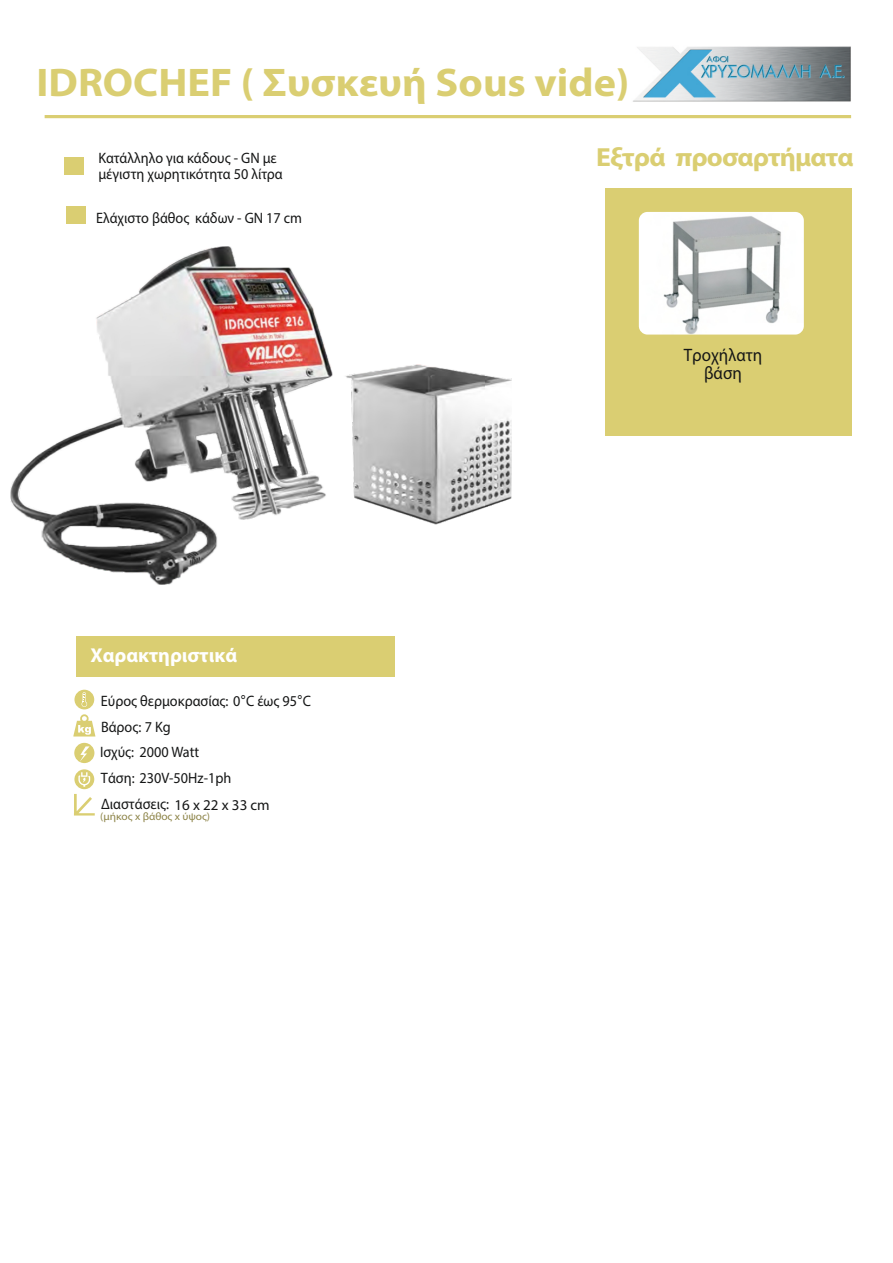
<style>
.page{position:relative;width:893px;height:1263px;background:#fff}
.page>*{position:absolute;margin:0;border:0;box-sizing:border-box;transform-origin:0 0}
.t1{font:700 40.05px "Myriad Pro";color:#dace72;scale:1.05 1}
.t2{font:700 26.25px "Myriad Pro";letter-spacing:-.03em;color:#dace72;scale:1.05 1}
.t3{font:700 20.1px "Myriad Pro";color:#fff}
.t4{font:18px/17.7px "Myriad Pro";color:#151616;text-align:center;scale:.94 1}
.t5{font:15.15px/25.8px "Myriad Pro";color:#151616;scale:.94 1}
.t6{font:10.8px "Myriad Pro";color:#8c8347;scale:1.06 1}
.s1{font-family:"Arial"}
.s2{font-size:15px}
</style>
<div class="page">
<div style="left:605px;top:188px;width:247px;height:248px;background:#dace72"></div>
<img style="left:633px;top:46px;width:218px;height:56px">
<hr style="left:45px;top:115px;width:806px;height:3px;background:#dace72">
<div style="left:76px;top:636px;width:319px;height:41px;background:#dace72"></div>
<img style="left:637px;top:210px;width:168px;height:126px;border-radius:10px">
<div style="left:636px;top:209px;width:171px;height:129px;border:3px solid #dace72;border-radius:10px"></div>
<div style="left:64px;top:157px;width:20px;height:17px;background:#dace72"></div>
<div style="left:66px;top:206px;width:20px;height:17px;background:#dace72"></div>
<img style="left:10px;top:246px;width:502px;height:339px">
<svg style="left:73px;top:714px;width:22px;height:23px"></svg>
<div style="left:74px;top:743px;width:20px;height:20px;background:#dace72;border-radius:50%"></div>
<svg style="left:80px;top:746px;width:10px;height:16px"></svg>
<svg style="left:74px;top:769px;width:20px;height:20px"></svg>
<svg style="left:78px;top:772px;width:12px;height:15px"></svg>
<svg style="left:74px;top:794px;width:21px;height:21px"></svg>
<div style="left:74px;top:690px;width:20px;height:19px;background:#dace72;border-radius:50%"></div>
<svg style="left:82px;top:692px;width:5px;height:15px"></svg>
<h1 class="t1" style="left:37px;top:66px;width:566px">IDROCHEF ( Συσκευή Sous vide)</h1>
<p class="t5" style="left:98px;top:151px;width:198px;line-height:16.4px">Κατάλληλο για κάδους - GN με μέγιστη χωρητικότητα 50 λίτρα</p>
<p class="t5" style="left:96px;top:206px;width:221px">Ελάχιστο βάθος κάδων - GN 17 cm</p>
<h3 class="t3" style="left:90px;top:647px;width:148px">Χαρακτηριστικά</h3>
<p class="t5" style="left:100px;top:689px;width:226px">Εύρος θερμοκρασίας: 0<span class="s1">°</span>C έως 95<span class="s1">°</span>C<br>Βάρος: 7 Kg<br>Ισχύς: 2000 Watt<br>Τάση: 230V-50Hz-1ph<br>Διαστάσεις: <span class="s2">16 x 22 x 33 cm</span></p>
<p class="t6" style="left:100px;top:811px;width:105px">(μήκος x βάθος x ύψος)</p>
<h2 class="t2" style="left:596px;top:147px;width:247px">Εξτρά προσαρτήματα</h2>
<p class="t4" style="left:684px;top:348px;width:85px">Τροχήλατη βάση</p>
</div>
